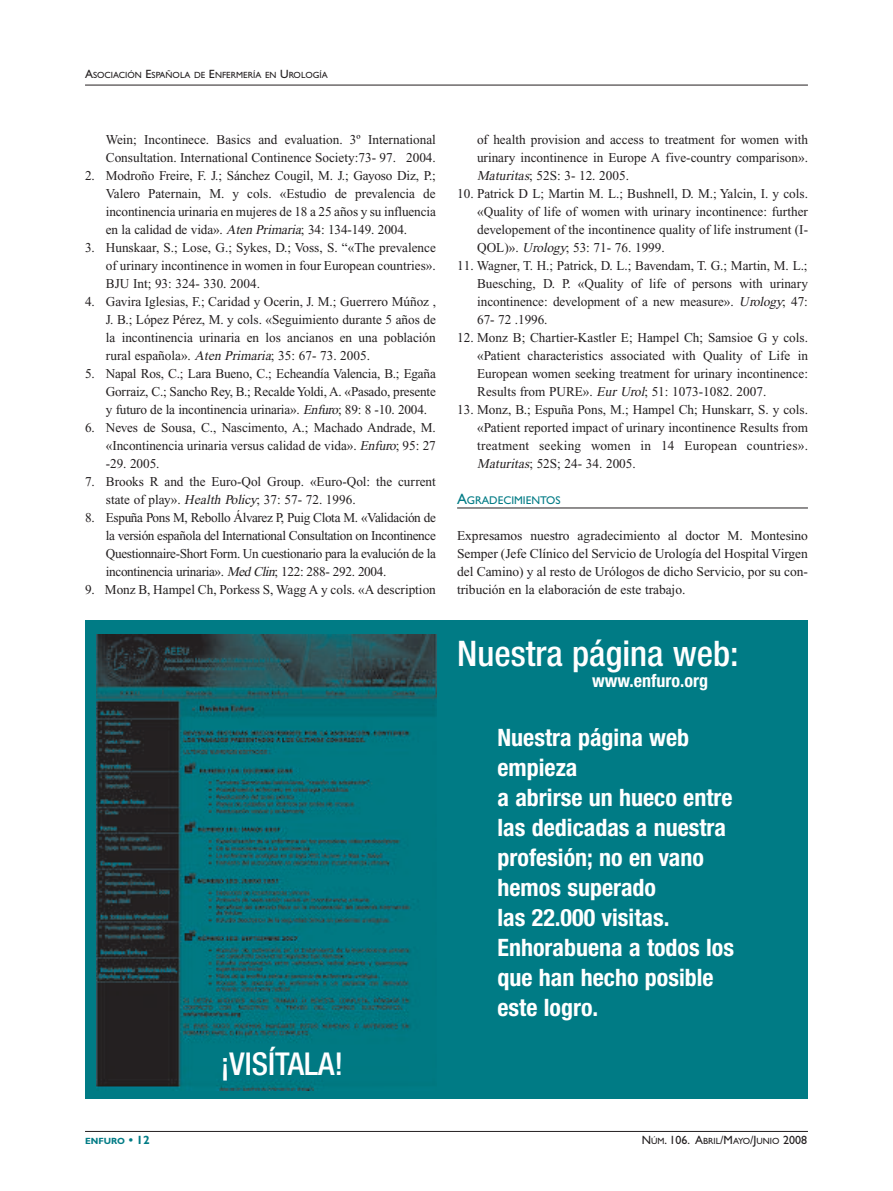
<style>
.page{position:relative;width:893px;height:1191px;background:#fff}
.page>*{position:absolute;margin:0;border:0;box-sizing:border-box;transform-origin:0 0}
.t1{font:500 condensed 35.25px "Helvetica Neue";color:#fff}
.t2{font:500 condensed 31.5px "Helvetica Neue";color:#fff}
.t3{font:700 condensed 24px/30px "Helvetica Neue";color:#fff}
.t4{font:700 condensed 18px "Helvetica Neue";color:#fff}
.t5{font:13.5px/18px "Times New Roman";color:#231f20;text-align:justify}
.t6{font:12px "Gill Sans";color:#231f20}
.t7{font:11.25px "Gill Sans";color:#007b85}
.t8{font:9px "Gill Sans";color:#231f20}
.t9{font:700 9px "Gill Sans";color:#007b85}
.s1{font-size:12px}
.s2{font-style:italic}
.s3{font-size:15px}
.s4{font-size:9px}
</style>
<div class="page">
<hr style="left:85px;top:1131px;width:723px;height:1px;background:#231f20">
<hr style="left:85px;top:85px;width:723px;height:1px;background:#231f20">
<hr style="left:457px;top:508px;width:351px;height:1px;background:#231f20">
<div style="left:85px;top:620px;width:723px;height:478px;background:#007b85"></div>
<img style="left:96px;top:634px;width:340px;height:456px">
<p class="t8" style="left:85px;top:70px;width:244px"><span class="s1">A</span>SOCIACIÓN <span class="s1">E</span>SPAÑOLA DE <span class="s1">E</span>NFERMERÍA EN <span class="s1">U</span>ROLOGÍA</p>
<p class="t5" style="left:106px;top:131px;width:332px">Wein; Incontinece. Basics and evaluation. 3º International<br>Consultation. International Continence Society:73- 97. 2004.</p>
<p class="t5" style="left:106px;top:167px;width:331px;text-indent:-21px">2. Modroño Freire, F. J.; Sánchez Cougil, M. J.; Gayoso Diz, P.; Valero Paternain, M. y cols. «Estudio de prevalencia de incontinencia urinaria en mujeres de 18 a 25 años y su influencia en la calidad de vida». <span class="s2">Aten Primaria</span>; 34: 134-149. 2004.</p>
<p class="t5" style="left:106px;top:239px;width:332px;text-indent:-21px">3. Hunskaar, S.; Lose, G.; Sykes, D.; Voss, S. “«The prevalence of urinary incontinence in women in four European countries».<br>BJU Int; 93: 324- 330. 2004.</p>
<p class="t5" style="left:106px;top:293px;width:332px;text-indent:-21px">4. Gavira Iglesias, F.; Caridad y Ocerin, J. M.; Guerrero Múñoz , J. B.; López Pérez, M. y cols. «Seguimiento durante 5 años de la incontinencia urinaria en los ancianos en una población rural española». <span class="s2">Aten Primaria</span>; 35: 67- 73. 2005.</p>
<p class="t5" style="left:106px;top:365px;width:332px;text-indent:-21px">5. Napal Ros, C.; Lara Bueno, C.; Echeandía Valencia, B.; Egaña Gorraiz, C.; Sancho Rey, B.; Recalde Yoldi, A. «Pasado, presente y futuro de la incontinencia urinaria». <span class="s2">Enfuro</span>; 89: 8 -10. 2004.</p>
<p class="t5" style="left:106px;top:419px;width:332px;text-indent:-21px">6. Neves de Sousa, C., Nascimento, A.; Machado Andrade, M. «Incontinencia urinaria versus calidad de vida». <span class="s2">Enfuro</span>; 95: 27 -29. 2005.</p>
<p class="t5" style="left:106px;top:473px;width:332px;text-indent:-21px">7. Brooks R and the Euro-Qol Group. «Euro-Qol: the current state of play». <span class="s2">Health Policy</span>; 37: 57- 72. 1996.</p>
<p class="t5" style="left:106px;top:509px;width:332px;text-indent:-21px">8. Espuña Pons M, Rebollo Álvarez P, Puig Clota M. «Validación de la versión española del International Consultation on Incontinence Questionnaire-Short Form. Un cuestionario para la evalución de la incontinencia urinaria». <span class="s2">MedClin</span>; 122: 288- 292. 2004.</p>
<p class="t5" style="left:85px;top:581px;width:352px">9. Monz B, Hampel Ch, Porkess S, Wagg A y cols. «A description</p>
<h2 class="t2" style="left:221px;top:1044px;width:124px">¡VISÍTALA!</h2>
<p class="t5" style="left:477px;top:131px;width:333px">of health provision and access to treatment for women with urinary incontinence in Europe A five-country comparison».<br><span class="s2">Maturitas</span>; 52S: 3- 12. 2005.</p>
<p class="t5" style="left:477px;top:185px;width:332px;text-indent:-20px">10. Patrick D L; Martin M. L.; Bushnell, D. M.; Yalcin, I. y cols. «Quality of life of women with urinary incontinence: further developement of the incontinence quality of life instrument (I-QOL)». <span class="s2">Urology</span>; 53: 71- 76. 1999.</p>
<p class="t5" style="left:477px;top:257px;width:332px;text-indent:-20px">11. Wagner, T. H.; Patrick, D. L.; Bavendam, T. G.; Martin, M. L.; Buesching, D. P. «Quality of life of persons with urinary incontinence: development of a new measure». <span class="s2">Urology</span>; 47:<br>67- 72 .1996.</p>
<p class="t5" style="left:477px;top:329px;width:332px;text-indent:-20px">12. Monz B; Chartier-Kastler E; Hampel Ch; Samsioe G y cols. «Patient characteristics associated with Quality of Life in European women seeking treatment for urinary incontinence:<br>Results from PURE». <span class="s2">Eur Urol</span>; 51: 1073-1082. 2007.</p>
<p class="t5" style="left:477px;top:401px;width:332px;text-indent:-20px">13. Monz, B.; Espuña Pons, M.; Hampel Ch; Hunskarr, S. y cols. «Patient reported impact of urinary incontinence Results from treatment seeking women in 14 European countries».<br><span class="s2">Maturitas</span>; 52S; 24- 34. 2005.</p>
<p class="t7" style="left:457px;top:494px;width:105px"><span class="s3">A</span>GRADECIMIENTOS</p>
<p class="t5" style="left:457px;top:527px;width:352px">Expresamos nuestro agradecimiento al doctor M. Montesino Semper (Jefe Clínico del Servicio de Urología del Hospital Virgen del Camino) y al resto de Urólogos de dicho Servicio, por su con&shy;tribución en la elaboración de este trabajo.</p>
<h1 class="t1" style="left:457px;top:633px;width:283px">Nuestra página web:</h1>
<h3 class="t4" style="left:592px;top:670px;width:117px">www.enfuro.org</h3>
<h3 class="t3" style="left:497px;top:722px;width:238px">Nuestra página web empieza<br>a abrirse un hueco entre las dedicadas a nuestra profesión; no en vano hemos superado<br>las 22.000 visitas.<br>Enhorabuena a todos los que han hecho posible este logro.</h3>
<p class="t9" style="left:85px;top:1135px;width:66px">ENFURO <span class="s1">• 12</span></p>
<p class="t6" style="left:642px;top:1133px;width:167px">N<span class="s4">ÚM</span>. 106. A<span class="s4">BRIL</span>/M<span class="s4">AYO</span>/J<span class="s4">UNIO</span> 2008</p>
</div>
